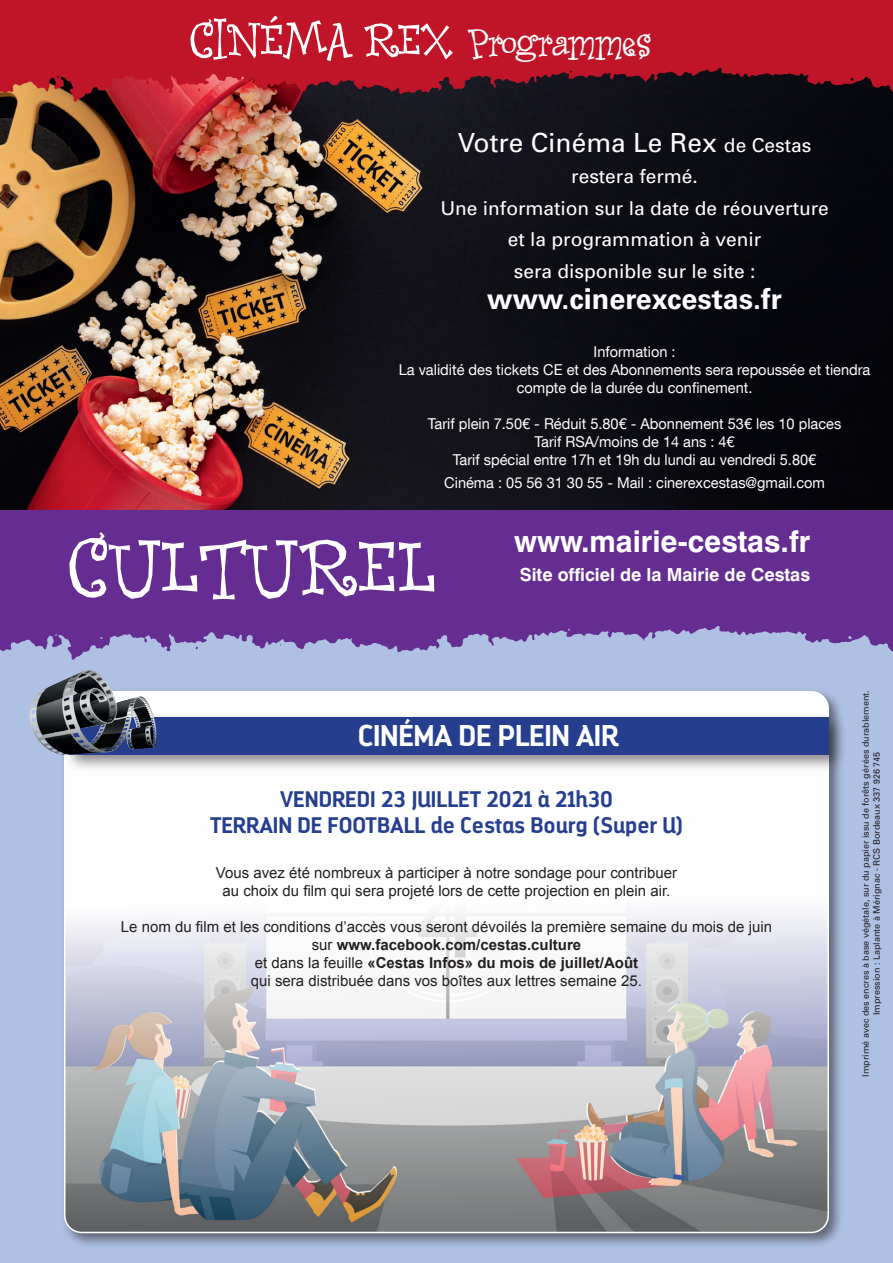
<style>
.page{position:relative;width:893px;height:1263px;background:#fff}
.page>*{position:absolute;margin:0;border:0;box-sizing:border-box;transform-origin:0 0}
.t1{font:105px "Whimsy ICG";letter-spacing:-.02em;color:#fff}
.t2{font:45px "Whimsy ICG";letter-spacing:-.05em;color:#fff}
.t3{font:700 30px "Swiss 721 BT";color:#fff}
.t4{font:700 30px "Darwin Alt";letter-spacing:-.01em;color:#fff}
.t5{font:700 28.8px "Univers";color:#fff}
.t6{font:26.4px "Univers";color:#fff}
.t7{font:700 22.5px/26.2px "Darwin Alt";color:#253f8e;text-align:center}
.t8{font:19.2px/31.5px "Univers";color:#fff;text-align:center}
.t9{font:700 18px "Swiss 721 BT";color:#fff}
.t10{font:15px/18px "Arial";color:#231f20;text-align:center}
.t11{font:15px/18px "Helvetica Neue LT Com";color:#fff;text-align:center}
.t12{font:9px/10.8px "Univers";color:#231f20;text-align:center}
.s1{font-size:63px}
.s2{font-size:19.2px}
.s3{font-weight:700}
</style>
<div class="page">
<img style="left:0;top:114px;width:893px;height:396px">
<img style="left:0;top:0;width:893px;height:114px">
<div style="left:0;top:577px;width:893px;height:686px;background:#aec1e3"></div>
<img style="left:0;top:510px;width:893px;height:150px">
<div style="left:61px;top:688px;width:783px;height:561px;background:#231f20;opacity:.55"></div>
<div style="left:65px;top:692px;width:763px;height:540px;background:#fff;border-radius:17px"></div>
<img style="left:65px;top:911px;width:763px;height:321px">
<div style="left:64px;top:712px;width:783px;height:61px;background:#231f20;opacity:.55"></div>
<div style="left:70px;top:718px;width:759px;height:37px;background:#253f8e"></div>
<img style="left:30px;top:670px;width:121px;height:85px">
<h2 class="t2" style="left:188px;top:21px;width:466px"><span class="s1">CINÉMA REX</span> Programmes</h2>
<h3 class="t6" style="left:458px;top:126px;width:355px">Votre Cinéma Le Rex <span class="s2">de Cestas</span></h3>
<p class="t8" style="left:440px;top:160px;width:390px">restera fermé.<br>Une information sur la date de réouverture et la programmation à venir<br>sera disponible sur le site :</p>
<h3 class="t5" style="left:487px;top:282px;width:296px">www.cinerexcestas.fr</h3>
<p class="t11" style="left:399px;top:343px;width:473px">Information :<br>La validité des tickets CE et des Abonnements sera repoussée et tiendra compte de la durée du confinement.</p>
<p class="t11" style="left:428px;top:415px;width:415px">Tarif plein 7.50€ - Réduit 5.80€ - Abonnement 53€ les 10 places<br>Tarif RSA/moins de 14 ans : 4€<br>Tarif spécial entre 17h et 19h du lundi au vendredi 5.80€</p>
<p class="t11" style="left:444px;top:473px;width:382px">Cinéma : 05 56 31 30 55 - Mail : cinerexcestas@gmail.com</p>
<h1 class="t1" style="left:66px;top:517px;width:374px">CULTUREL</h1>
<h3 class="t3" style="left:514px;top:523px;width:298px">www.mairie-cestas.fr</h3>
<p class="t9" style="left:520px;top:563px;width:292px">Site officiel de la Mairie de Cestas</p>
<h3 class="t4" style="left:358px;top:718px;width:262px">CINÉMA DE PLEIN AIR</h3>
<h3 class="t7" style="left:210px;top:786px;width:474px">VENDREDI 23 JUILLET 2021 à 21h30<br>TERRAIN DE FOOTBALL de Cestas Bourg (Super U)</h3>
<p class="t10" style="left:216px;top:864px;width:463px">Vous avez été nombreux à participer à notre sondage pour contribuer au choix du film qui sera projeté lors de cette projection en plein air.</p>
<p class="t10" style="left:121px;top:918px;width:653px">Le nom du film et les conditions d’accès vous seront dévoilés la première semaine du mois de juin sur <span class="s3">www.facebook.com/cestas.culture<br></span>et dans la feuille <span class="s3">«Cestas Infos» du mois de juillet/Août<br></span>qui sera distribuée dans vos boîtes aux lettres semaine 25.</p>
<p class="t12" style="left:860px;top:1076px;width:388px;rotate:-90deg">Imprimé avec des encres à base végétale, sur du papier issu de forêts gérées durablement.<br>Impression : Laplante à Mérignac - RCS Bordeaux 337 926 745</p>
</div>
